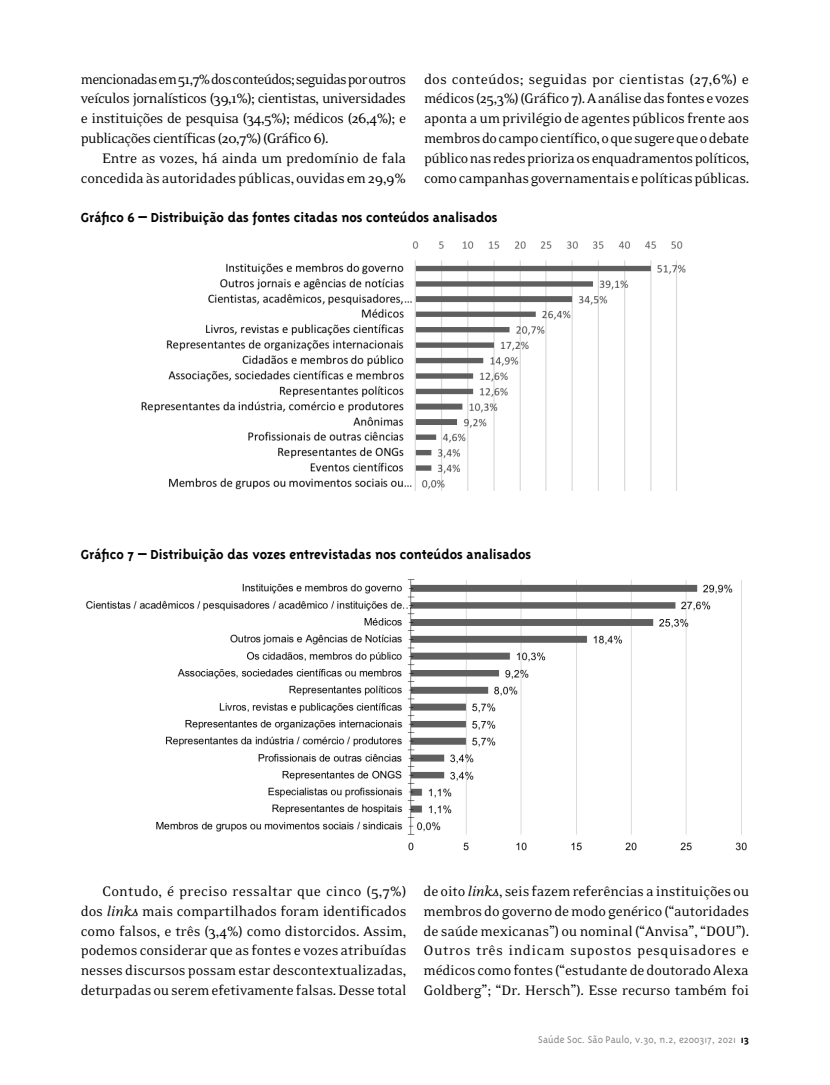
<style>
.page{position:relative;width:830px;height:1085px;background:#fff}
.page>*{position:absolute;margin:0;border:0;box-sizing:border-box;transform-origin:0 0}
.t1{font:15.75px/19.8px "Eidetic Neo";letter-spacing:-.02em;color:#000;text-align:justify}
.t2{font:700 15px "Triplex";color:#000}
.t3{font:300 11.25px "Triplex";color:#878787}
.s1{font-style:italic}
.s2{font-weight:700;color:#000}
</style>
<div class="page">
<img style="left:141px;top:241px;width:545px;height:250px">
<img style="left:86px;top:579px;width:661px;height:272px">
<p class="t1" style="left:81px;top:69px;width:326px">mencionadas em 51,7% dos conteúdos; seguidas por outros veículos jornalísticos (39,1%); cientistas, universidades e instituições de pesquisa (34,5%); médicos (26,4%); e publicações científicas (20,7%) (Gráfico 6).</p>
<p class="t1" style="left:81px;top:149px;width:327px;text-align:right">Entre as vozes, há ainda um predomínio de fala concedida às autoridades públicas, ouvidas em 29,9%</p>
<p class="t1" style="left:424px;top:69px;width:327px">dos conteúdos; seguidas por cientistas (27,6%) e médicos (25,3%) (Gráfico7). A análise das fontes e vozes aponta a um privilégio de agentes públicos frente aos membros do campo científico, o que sugere que o debate público nas redes prioriza os enquadramentos políticos, como campanhas governamentais e políticas públicas.</p>
<p class="t2" style="left:81px;top:209px;width:418px">Gráfico 6 – Distribuição das fontes citadas nos conteúdos analisados</p>
<p class="t2" style="left:81px;top:546px;width:451px">Gráfico 7 – Distribuição das vozes entrevistadas nos conteúdos analisados</p>
<p class="t1" style="left:81px;top:881px;width:327px;text-indent:21px">Contudo, é preciso ressaltar que cinco (5,7%) dos <span class="s1">links</span> mais compartilhados foram identificados como falsos, e três (3,4%) como distorcidos. Assim, podemos considerar que as fontes e vozes atribuídas nesses discursos possam estar descontextualizadas, deturpadas ou serem efetivamente falsas. Desse total</p>
<p class="t1" style="left:423px;top:881px;width:327px">de oito <span class="s1">links</span>, seis fazem referências a instituições ou membros do governo de modo genérico (“autoridades de saúde mexicanas”) ou nominal (“Anvisa”, “DOU”).<br>Outros três indicam supostos pesquisadores e médicos como fontes (“estudante de doutorado Alexa Goldberg”; “Dr. Hersch”). Esse recurso também foi</p>
<p class="t3" style="left:538px;top:1033px;width:212px">Saúde Soc. São Paulo, v.30, n.2, e200317, 2021 <span class="s2">13</span></p>
</div>
